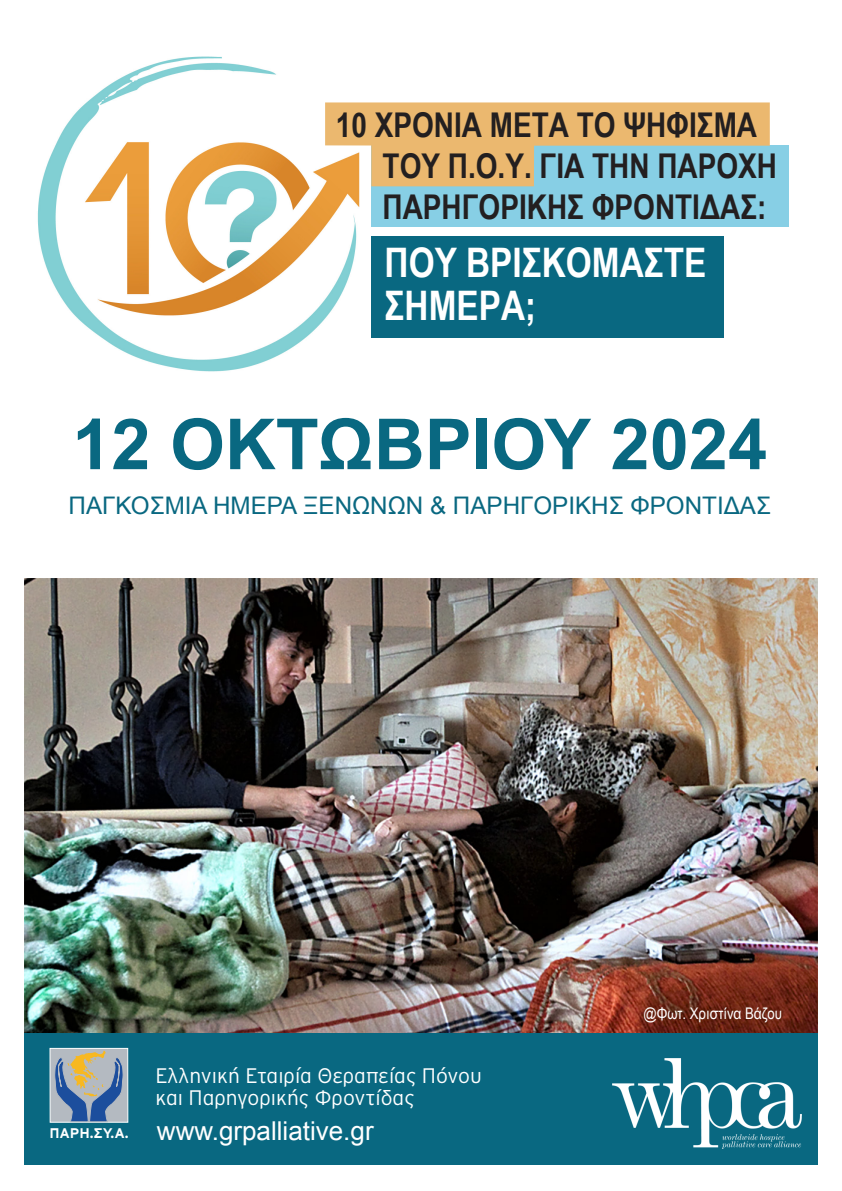
<style>
.page{position:relative;width:842px;height:1191px;background:#fff}
.page>*{position:absolute;margin:0;border:0;box-sizing:border-box;transform-origin:0 0}
.t1{font:700 70.4px "Arial";color:#096881}
.t2{font:700 40.7px/42.9px "Arial Narrow";color:#fff}
.t3{font:700 34.1px/40.9px "Arial Narrow";color:#231f20}
.t4{font:26px "Arial";color:#fff}
.t5{font:24.2px "Arial";color:#096881}
.t6{font:300 21px/22px "Interstate GR";color:#fff}
.t7{font:16px "Arial Narrow";color:#fff}
.s1{font-family:"Interstate GR";font-weight:700;font-size:14px}
</style>
<div class="page">
<img style="left:37px;top:56px;width:341px;height:316px">
<div style="left:372px;top:145px;width:417px;height:82px;background:#87cfe5"></div>
<div style="left:371px;top:236px;width:353px;height:101px;background:#096881"></div>
<img style="left:24px;top:578px;width:794px;height:455px">
<div style="left:24px;top:1033px;width:794px;height:132px;background:#096881"></div>
<img style="left:612px;top:1058px;width:190px;height:90px">
<div style="left:50px;top:1048px;width:78px;height:74px;background:#b4bac1"></div>
<div style="left:50px;top:1048px;width:78px;height:74px;border:1px solid #fff"></div>
<img style="left:54px;top:690px;width:70px;height:432px">
<svg style="left:325px;top:102px;width:445px;height:84px"></svg>
<p class="t3" style="left:383px;top:103px;width:396px;text-indent:-47px">10 ΧΡΟΝΙΑ ΜΕΤΑ ΤΟ ΨΗΦΙΣΜΑ<br>ΤΟΥ Π.Ο.Υ. ΓΙΑ ΤΗΝ ΠΑΡΟΧΗ<br>ΠΑΡΗΓΟΡΙΚΗΣ ΦΡΟΝΤΙΔΑΣ:</p>
<p class="t2" style="left:385px;top:239px;width:323px">ΠΟΥ ΒΡΙΣΚΟΜΑΣΤΕ<br>ΣΗΜΕΡΑ;</p>
<h1 class="t1" style="left:72px;top:398px;width:696px">12 ΟΚΤΩΒΡΙΟΥ 2024</h1>
<p class="t5" style="left:69px;top:490px;width:704px">ΠΑΓΚΟΣΜΙΑ ΗΜΕΡΑ ΞΕΝΩΝΩΝ &amp; ΠΑΡΗΓΟΡΙΚΗΣ ΦΡΟΝΤΙΔΑΣ</p>
<p class="t6" style="left:156px;top:1064px;width:328px">Ελληνική Εταιρία Θεραπείας Πόνου και Παρηγορικής Φροντίδας</p>
<p class="t4" style="left:49px;top:1113px;width:326px"><span class="s1">ΠΑΡΗ.ΣΥ.Α.</span> www.grpalliative.gr</p>
<p class="t7" style="left:643px;top:1001px;width:140px">@Φωτ. Χριστίνα Βάζου</p>
</div>
